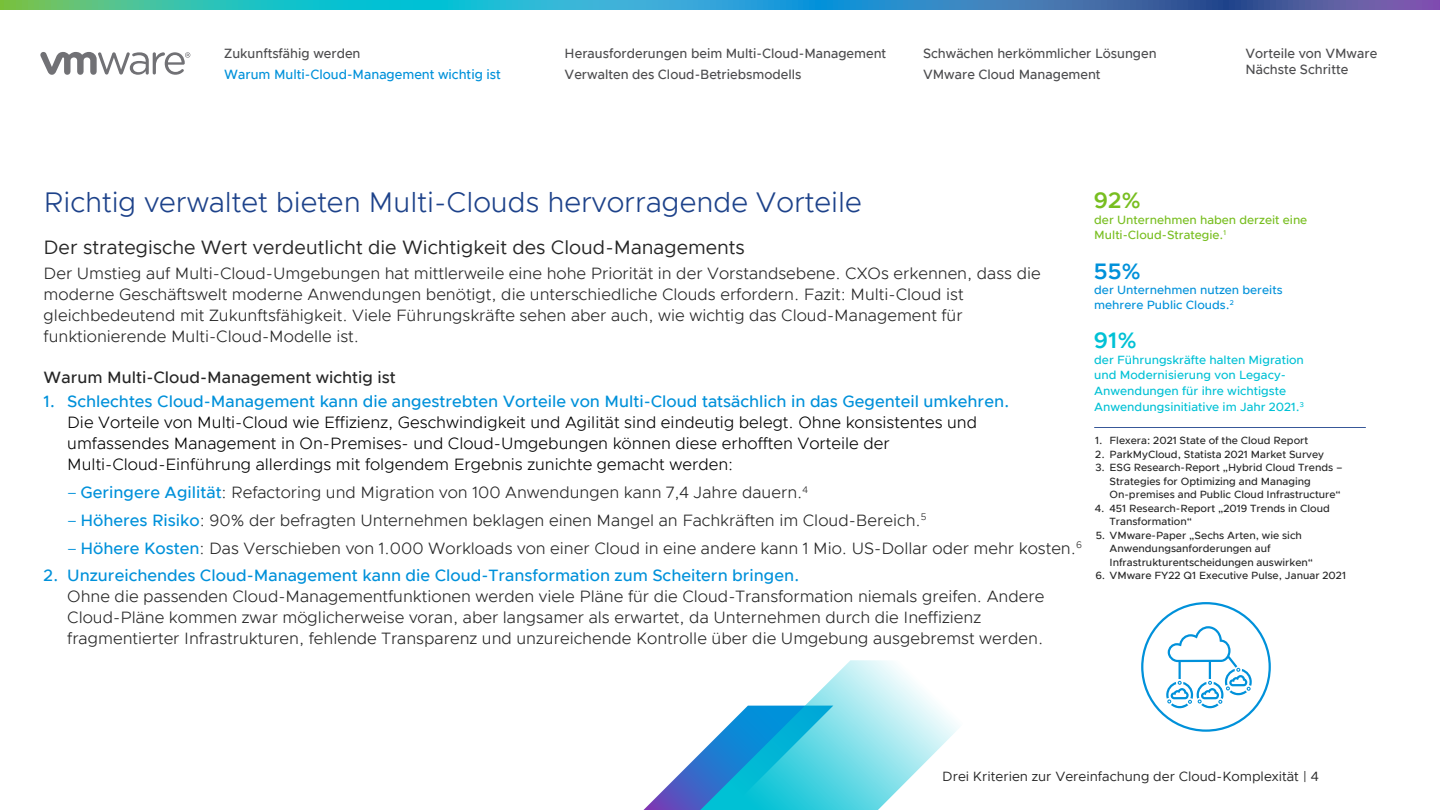
<style>
.page{position:relative;width:1440px;height:810px;background:#fff}
.page>*{position:absolute;margin:0;border:0;box-sizing:border-box;transform-origin:0 0}
.t1{font:300 28.5px "Metropolis";color:#1d428a}
.t2{font:600 22.5px "Metropolis";color:#78be20}
.t3{font:600 22.5px "Metropolis";color:#0091da}
.t4{font:600 22.5px "Metropolis";color:#00c1d5}
.t5{font:19.5px "Metropolis";color:#262626}
.t6{font:300 16.5px/21px "Metropolis";color:#262626}
.t7{font:300 16.5px/21px "Metropolis";color:#000}
.t8{font:500 16.5px "Metropolis";color:#0091da}
.t9{font:500 16.5px "Metropolis";color:#262626}
.t10{font:500 13.5px/21px "Metropolis";color:#4d4d4f;scale:.96 1}
.t11{font:13.5px "Metropolis";color:#262626}
.t12{font:500 13.5px "Metropolis";color:#0091da;scale:.96 1}
.t13{font:500 12px/15.8px "Metropolis";color:#00c1d5}
.t14{font:500 12px/15.8px "Metropolis";color:#78be20}
.t15{font:500 12px/15.8px "Metropolis";color:#0091da}
.t16{font:500 10.5px/13.5px "Metropolis";color:#262626}
.s1{color:#0091da}
.s2{font-weight:500;color:#0091da}
</style>
<div class="page">
<svg style="left:644px;top:780px;width:29px;height:30px"></svg>
<hr style="left:1094px;top:427px;width:272px;height:1px;background:#1d428a">
<svg style="left:673px;top:660px;width:285px;height:150px"></svg>
<svg style="left:1166px;top:626px;width:86px;height:82px"></svg>
<svg style="left:0;top:0;width:1440px;height:9px;background:#3697b7"></svg>
<svg style="left:40px;top:52px;width:150px;height:23px"></svg>
<p class="t10" style="left:224px;top:43px;width:143px">Zukunftsfähig werden</p>
<p class="t12" style="left:224px;top:66px;width:290px">Warum Multi-Cloud-Management wichtig ist</p>
<p class="t10" style="left:565px;top:43px;width:337px">Herausforderungen beim Multi-Cloud-Management<br>Verwalten des Cloud-Betriebsmodells</p>
<p class="t10" style="left:923px;top:43px;width:245px">Schwächen herkömmlicher Lösungen<br>VMware Cloud Management</p>
<p class="t10" style="left:1245px;top:45px;width:139px;line-height:16.5px">Vorteile von VMware<br>Nächste Schritte</p>
<h1 class="t1" style="left:44px;top:184px;width:820px">Richtig verwaltet bieten Multi-Clouds hervorragende Vorteile</h1>
<p class="t5" style="left:44px;top:236px;width:703px">Der strategische Wert verdeutlicht die Wichtigkeit des Cloud-Managements</p>
<p class="t6" style="left:44px;top:263px;width:999px">Der Umstieg auf Multi-Cloud-Umgebungen hat mittlerweile eine hohe Priorität in der Vorstandsebene. CXOs erkennen, dass die moderne Geschäftswelt moderne Anwendungen benötigt, die unterschiedliche Clouds erfordern. Fazit: Multi-Cloud ist gleichbedeutend mit Zukunftsfähigkeit. Viele Führungskräfte sehen aber auch, wie wichtig das Cloud-Management für funktionierende Multi-Cloud-Modelle ist.</p>
<p class="t9" style="left:44px;top:367px;width:354px">Warum Multi-Cloud-Management wichtig ist</p>
<p class="t8" style="left:44px;top:391px;width:967px">1. Schlechtes Cloud-Management kann die angestrebten Vorteile von Multi-Cloud tatsächlich in das Gegenteil umkehren.</p>
<p class="t7" style="left:67px;top:412px;width:911px">Die Vorteile von Multi-Cloud wie Effizienz, Geschwindigkeit und Agilität sind eindeutig belegt. Ohne konsistentes und umfassendes Management in On-Premises- und Cloud-Umgebungen können diese erhofften Vorteile der<br>Multi-Cloud-Einführung allerdings mit folgendem Ergebnis zunichte gemacht werden:</p>
<p class="t6" style="left:67px;top:482px;width:743px"><span class="s1">–</span> <span class="s2">Geringere Agilität</span>: Refactoring und Migration von 100 Anwendungen kann 7,4 Jahre dauern.<sup>4</sup></p>
<p class="t6" style="left:67px;top:510px;width:861px"><span class="s1">–</span> <span class="s2">Höheres Risiko</span>: 90% der befragten Unternehmen beklagen einen Mangel an Fachkräften im Cloud-Bereich.<sup>5</sup></p>
<p class="t6" style="left:67px;top:537px;width:1017px"><span class="s1">–</span> <span class="s2">Höhere Kosten</span>: Das Verschieben von 1.000 Workloads von einer Cloud in eine andere kann 1 Mio. US-Dollar oder mehr kosten.<sup>6</sup></p>
<p class="t8" style="left:44px;top:565px;width:757px">2. Unzureichendes Cloud-Management kann die Cloud-Transformation zum Scheitern bringen.</p>
<p class="t6" style="left:67px;top:586px;width:979px">Ohne die passenden Cloud-Managementfunktionen werden viele Pläne für die Cloud-Transformation niemals greifen. Andere<br>Cloud-Pläne kommen zwar möglicherweise voran, aber langsamer als erwartet, da Unternehmen durch die Ineffizienz fragmentierter Infrastrukturen, fehlende Transparenz und unzureichende Kontrolle über die Umgebung ausgebremst werden.</p>
<h2 class="t2" style="left:1094px;top:186px;width:49px">92%</h2>
<p class="t14" style="left:1094px;top:212px;width:215px">der Unternehmen haben derzeit eine<br>Multi-Cloud-Strategie.<sup>1</sup></p>
<h2 class="t3" style="left:1094px;top:257px;width:49px">55%</h2>
<p class="t15" style="left:1094px;top:282px;width:190px">der Unternehmen nutzen bereits mehrere Public Clouds.<sup>2</sup></p>
<h2 class="t4" style="left:1094px;top:326px;width:44px">91%</h2>
<p class="t13" style="left:1094px;top:352px;width:211px">der Führungskräfte halten Migration und Modernisierung von Legacy-Anwendungen für ihre wichtigste Anwendungsinitiative im Jahr 2021.<sup>3</sup></p>
<p class="t16" style="left:1095px;top:434px;width:214px">1. Flexera: 2021 State of the Cloud Report</p>
<p class="t16" style="left:1095px;top:447px;width:230px">2. ParkMyCloud, Statista 2021 Market Survey</p>
<p class="t16" style="left:1110px;top:461px;width:235px;text-indent:-14px">3. ESG Research-Report „Hybrid Cloud Trends –<br>Strategies for Optimizing and Managing<br>On-premises and Public Cloud Infrastructure“</p>
<p class="t16" style="left:1110px;top:501px;width:222px;text-indent:-15px">4. 451 Research-Report „2019 Trends in Cloud<br>Transformation“</p>
<p class="t16" style="left:1110px;top:528px;width:205px;text-indent:-14px">5. VMware-Paper „Sechs Arten, wie sich<br>Anwendungsanforderungen auf<br>Infrastrukturentscheidungen auswirken“</p>
<p class="t16" style="left:1095px;top:569px;width:252px">6. VMware FY22 Q1 Executive Pulse, Januar 2021</p>
<p class="t11" style="left:942px;top:768px;width:378px">Drei Kriterien zur Vereinfachung der Cloud-Komplexität | 4</p>
</div>
